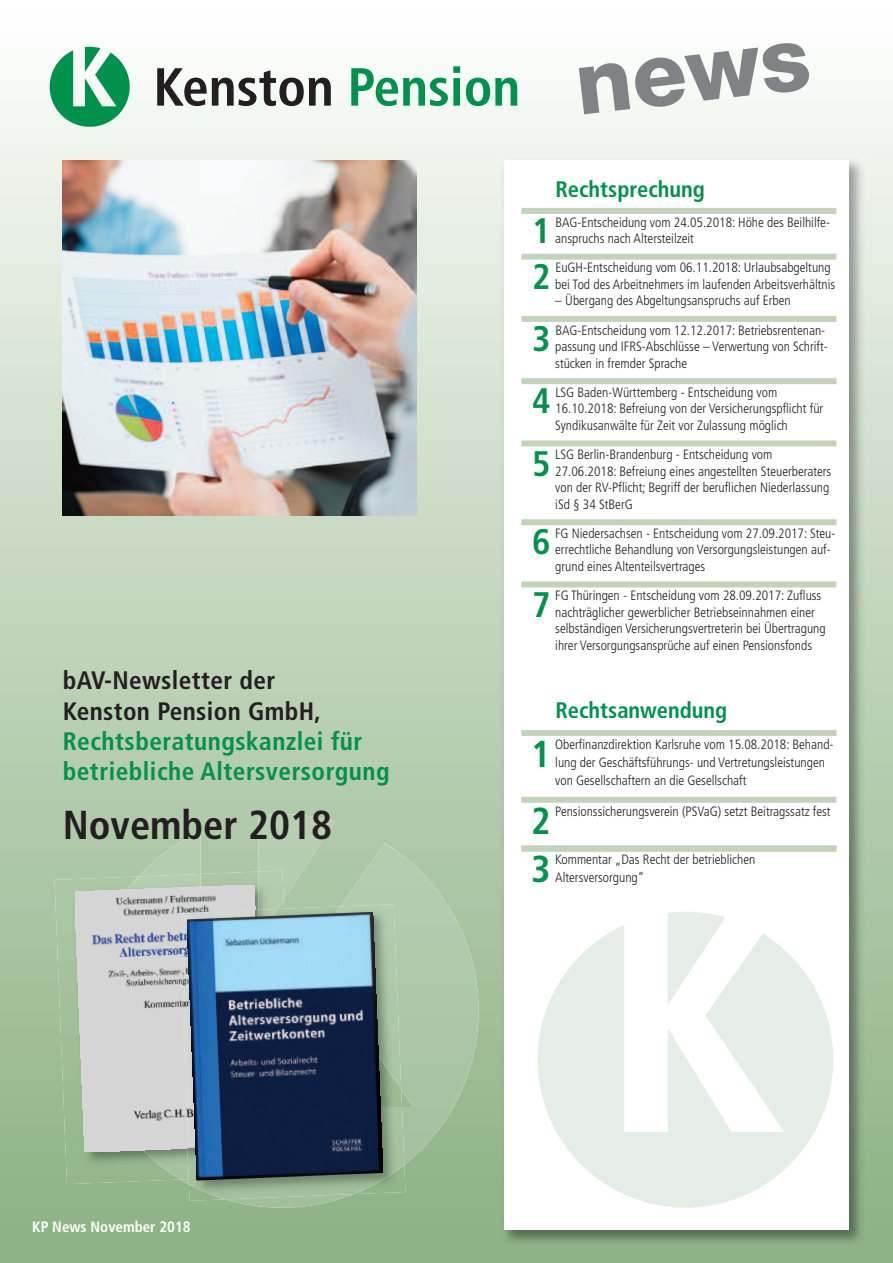
<style>
.page{position:relative;width:893px;height:1263px;background:#fff}
.page>*{position:absolute;margin:0;border:0;box-sizing:border-box;transform-origin:0 0}
.t1{font:800 89.55px "Helvetica Neue";color:#808285}
.t2{font:700 condensed 53.55px "Frutiger";color:#231f20}
.t3{font:700 condensed 40.35px "Frutiger";color:#231f20}
.t4{font:700 condensed 37.5px "Frutiger";color:#00914d}
.t5{font:700 condensed 35.55px "Frutiger";color:#00914d}
.t6{font:700 condensed 25.2px/30.3px "Frutiger";letter-spacing:.02em;color:#00914d}
.t7{font:700 condensed 25.2px/30.3px "Frutiger";letter-spacing:.015em;color:#231f20}
.t8{font:700 condensed 22.5px "Frutiger";color:#00914d}
.t9{font:700 condensed 15px "Frutiger";color:#fff}
.t10{font:300 condensed 13.5px/16.5px "Frutiger";color:#231f20}
.s1{color:#00914d}
</style>
<div class="page">
<img style="left:0;top:46px;width:893px;height:1217px">
<img style="left:498px;top:154px;width:370px;height:1095px">
<div style="left:504px;top:161px;width:345px;height:1069px;background:#fff"></div>
<img style="left:258px;top:814px;width:77px;height:86px">
<img style="left:385px;top:843px;width:94px;height:322px">
<img style="left:225px;top:1199px;width:129px;height:9px">
<svg style="left:180px;top:1179px;width:9px;height:5px"></svg>
<img style="left:138px;top:832px;width:62px;height:42px">
<svg style="left:50px;top:47px;width:80px;height:80px"></svg>
<img style="left:62px;top:161px;width:354px;height:354px">
<img style="left:55px;top:876px;width:125px;height:308px">
<img style="left:258px;top:870px;width:26px;height:39px">
<img style="left:85px;top:874px;width:179px;height:305px">
<img style="left:75px;top:885px;width:189px;height:267px">
<img style="left:404px;top:1165px;width:1px;height:29px">
<img style="left:189px;top:1199px;width:36px;height:2px">
<img style="left:308px;top:904px;width:93px;height:114px">
<img style="left:189px;top:1018px;width:215px;height:181px">
<img style="left:258px;top:909px;width:20px;height:3px">
<img style="left:178px;top:910px;width:86px;height:238px">
<img style="left:187px;top:912px;width:196px;height:268px">
<svg style="left:668px;top:912px;width:57px;height:13px"></svg>
<svg style="left:537px;top:925px;width:296px;height:283px;fill:#e4eee6"></svg>
<div style="left:521px;top:208px;width:315px;height:6px;background:#c2d3b9"></div>
<div style="left:521px;top:254px;width:315px;height:6px;background:#c2d3b9"></div>
<div style="left:521px;top:316px;width:315px;height:6px;background:#c2d3b9"></div>
<div style="left:521px;top:378px;width:315px;height:6px;background:#c2d3b9"></div>
<div style="left:521px;top:440px;width:315px;height:6px;background:#c2d3b9"></div>
<div style="left:521px;top:519px;width:315px;height:6px;background:#c2d3b9"></div>
<div style="left:521px;top:581px;width:315px;height:6px;background:#c2d3b9"></div>
<div style="left:521px;top:730px;width:315px;height:6px;background:#c2d3b9"></div>
<div style="left:521px;top:797px;width:315px;height:6px;background:#c2d3b9"></div>
<div style="left:521px;top:845px;width:315px;height:6px;background:#c2d3b9"></div>
<h2 class="t2" style="left:153px;top:65px;width:368px">Kenston <span class="s1">Pension</span></h2>
<h1 class="t1" style="left:571px;top:52px;width:237px;rotate:-7deg">news</h1>
<h3 class="t7" style="left:63px;top:667px;width:260px">bAV-Newsletter der<br>Kenston Pension GmbH,</h3>
<h3 class="t6" style="left:63px;top:728px;width:328px">Rechtsberatungskanzlei für betriebliche Altersversorgung</h3>
<h3 class="t3" style="left:63px;top:809px;width:271px">November 2018</h3>
<h3 class="t8" style="left:555px;top:180px;width:151px">Rechtsprechung</h3>
<h3 class="t5" style="left:532px;top:216px;width:20px">1</h3>
<p class="t10" style="left:555px;top:215px;width:276px">BAG-Entscheidung vom 24.05.2018: Höhe des Beilhilfe&shy;anspruchs nach Altersteilzeit</p>
<h3 class="t5" style="left:532px;top:262px;width:20px">2</h3>
<p class="t10" style="left:555px;top:261px;width:282px">EuGH-Entscheidung vom 06.11.2018: Urlaubsabgeltung bei Tod des Arbeitnehmers im laufenden Arbeitsverhältnis</p>
<p class="t10" style="left:555px;top:294px;width:237px">– Übergang des Abgeltungsanspruchs auf Erben</p>
<h3 class="t5" style="left:532px;top:324px;width:20px">3</h3>
<p class="t10" style="left:555px;top:323px;width:274px">BAG-Entscheidung vom 12.12.2017: Betriebsrentenan&shy;passung und IFRS-Abschlüsse – Verwertung von Schrift&shy;stücken in fremder Sprache</p>
<h3 class="t5" style="left:532px;top:387px;width:20px">4</h3>
<p class="t10" style="left:555px;top:385px;width:270px">LSG Baden-Württemberg - Entscheidung vom<br>16.10.2018: Befreiung von der Versicherungspflicht für<br>Syndikusanwälte für Zeit vor Zulassung möglich</p>
<h3 class="t5" style="left:532px;top:449px;width:20px">5</h3>
<p class="t10" style="left:555px;top:447px;width:278px">LSG Berlin-Brandenburg - Entscheidung vom 27.06.2018: Befreiung eines angestellten Steuerberaters von der RV-Pflicht; Begriff der beruflichen Niederlassung iSd § 34 StBerG</p>
<h3 class="t5" style="left:532px;top:528px;width:20px">6</h3>
<p class="t10" style="left:555px;top:526px;width:282px">FG Niedersachsen - Entscheidung vom 27.09.2017: Steu&shy;errechtliche Behandlung von Versorgungsleistungen auf&shy;grund eines Altenteilsvertrages</p>
<h3 class="t5" style="left:532px;top:590px;width:20px">7</h3>
<p class="t10" style="left:555px;top:588px;width:272px">FG Thüringen - Entscheidung vom 28.09.2017: Zufluss nachträglicher gewerblicher Betriebseinnahmen einer selbständigen Versicherungsvertreterin bei Übertragung ihrer Versorgungsansprüche auf einen Pensionsfonds</p>
<h3 class="t8" style="left:555px;top:701px;width:173px">Rechtsanwendung</h3>
<h3 class="t4" style="left:531px;top:739px;width:21px">1</h3>
<p class="t10" style="left:555px;top:736px;width:280px;line-height:18px">Oberfinanzdirektion Karlsruhe vom 15.08.2018: Behand&shy;lung der Geschäftsführungs- und Vertretungsleistungen von Gesellschaftern an die Gesellschaft</p>
<h3 class="t4" style="left:531px;top:805px;width:21px">2</h3>
<p class="t10" style="left:555px;top:804px;width:277px">Pensionssicherungsverein (PSVaG) setzt Beitragssatz fest</p>
<h3 class="t4" style="left:531px;top:854px;width:21px">3</h3>
<p class="t10" style="left:555px;top:852px;width:202px;line-height:18px">Kommentar „Das Recht der betrieblichen<br>Altersversorgung“</p>
<p class="t9" style="left:32px;top:1221px;width:160px">KP News November 2018</p>
</div>
